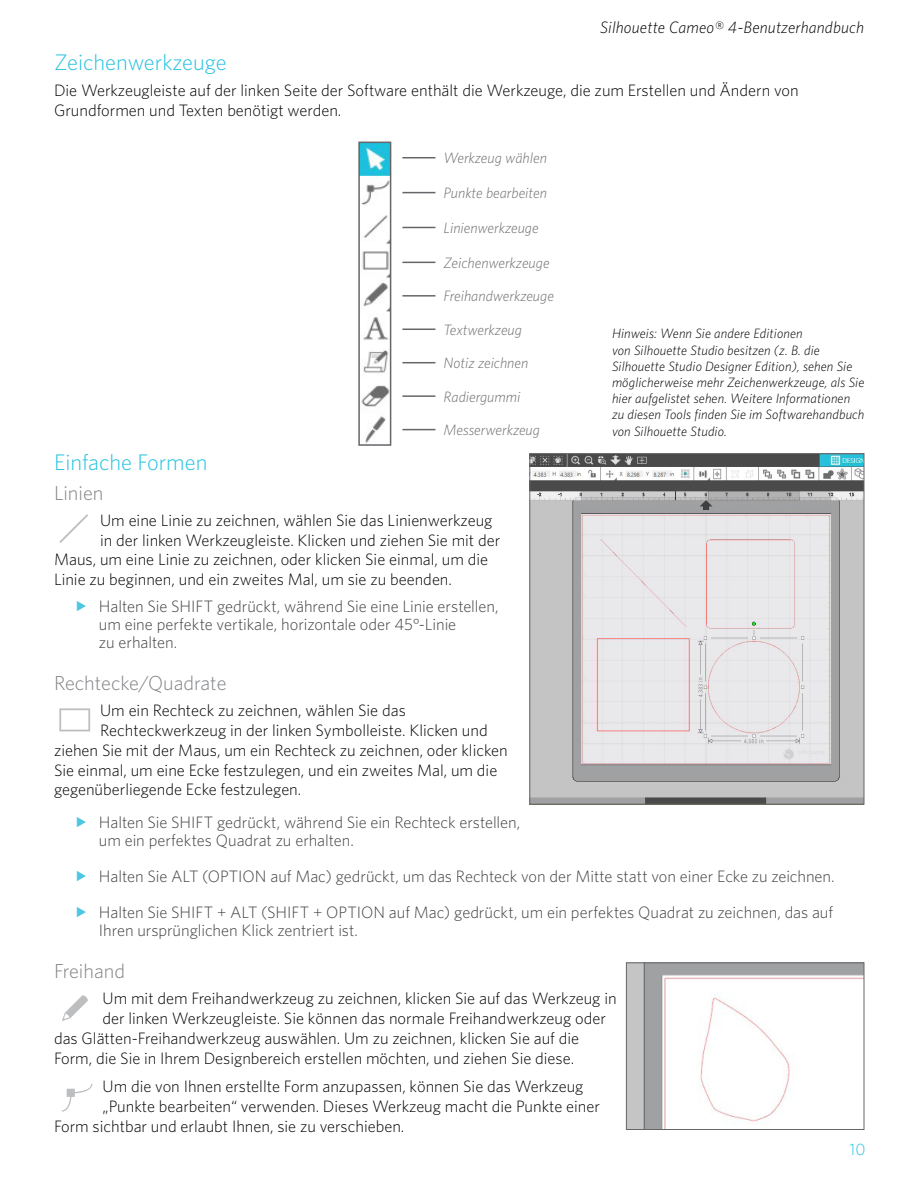
<style>
.page{position:relative;width:918px;height:1188px;background:#fff}
.page>*{position:absolute;margin:0;border:0;box-sizing:border-box;transform-origin:0 0}
.t1{font:300 22.5px "Whitney";color:#25c1de}
.t2{font:300 20.25px "Whitney";color:#808285}
.t3{font:300 16.5px/19.8px "Whitney";color:#000}
.t4{font:300 16.5px/18px "Whitney";letter-spacing:-.005em;color:#414042}
.t5{font:italic 300 16.5px "Whitney";letter-spacing:.01em;color:#000}
.t6{font:300 16.5px "Whitney";color:#25c1de}
.t7{font:italic 300 15px "Whitney";color:#6d6e71}
.t8{font:italic 300 13.5px/16.2px "Whitney";letter-spacing:.01em;color:#000}
</style>
<div class="page">
<img style="left:361px;top:145px;width:27px;height:298px">
<div style="left:358px;top:142px;width:33px;height:304px;border:2px solid #65666a"></div>
<hr style="left:402px;top:157px;width:33px;height:1px;background:#65666a">
<hr style="left:402px;top:192px;width:33px;height:1px;background:#65666a">
<hr style="left:402px;top:227px;width:33px;height:1px;background:#65666a">
<hr style="left:402px;top:262px;width:33px;height:1px;background:#65666a">
<hr style="left:402px;top:295px;width:33px;height:2px;background:#65666a">
<hr style="left:402px;top:329px;width:33px;height:1px;background:#65666a">
<hr style="left:402px;top:362px;width:33px;height:1px;background:#65666a">
<hr style="left:402px;top:395px;width:33px;height:2px;background:#65666a">
<hr style="left:402px;top:429px;width:33px;height:1px;background:#65666a">
<img style="left:531px;top:455px;width:331px;height:348px">
<div style="left:529px;top:453px;width:335px;height:352px;border:1px solid #65666a"></div>
<svg style="left:59px;top:514px;width:29px;height:29px"></svg>
<svg style="left:59px;top:708px;width:31px;height:23px"></svg>
<img style="left:628px;top:964px;width:234px;height:164px">
<div style="left:626px;top:962px;width:238px;height:168px;border:1px solid #65666a"></div>
<svg style="left:62px;top:995px;width:26px;height:26px"></svg>
<svg style="left:62px;top:1084px;width:30px;height:28px"></svg>
<p class="t5" style="left:600px;top:18px;width:265px">Silhouette Cameo® 4-Benutzerhandbuch</p>
<h1 class="t1" style="left:54px;top:49px;width:174px">Zeichenwerkzeuge</h1>
<p class="t3" style="left:54px;top:80px;width:746px">Die Werkzeugleiste auf der linken Seite der Software enthält die Werkzeuge, die zum Erstellen und Ändern von<br>Grundformen und Texten benötigt werden.</p>
<p class="t7" style="left:444px;top:149px;width:105px">Werkzeug wählen</p>
<p class="t7" style="left:444px;top:184px;width:105px">Punkte bearbeiten</p>
<p class="t7" style="left:444px;top:219px;width:97px">Linienwerkzeuge</p>
<p class="t7" style="left:444px;top:254px;width:108px">Zeichenwerkzeuge</p>
<p class="t7" style="left:444px;top:287px;width:112px">Freihandwerkzeuge</p>
<p class="t7" style="left:444px;top:321px;width:80px">Textwerkzeug</p>
<p class="t7" style="left:444px;top:354px;width:86px">Notiz zeichnen</p>
<p class="t7" style="left:444px;top:388px;width:78px">Radiergummi</p>
<p class="t7" style="left:444px;top:421px;width:98px">Messerwerkzeug</p>
<p class="t8" style="left:612px;top:325px;width:254px">Hinweis: Wenn Sie andere Editionen<br>von Silhouette Studio besitzen (z. B. die Silhouette Studio Designer Edition), sehen Sie möglicherweise mehr Zeichenwerkzeuge, als Sie hier aufgelistet sehen. Weitere Informationen zu diesen Tools finden Sie im Softwarehandbuch von Silhouette Studio.</p>
<h1 class="t1" style="left:54px;top:449px;width:155px">Einfache Formen</h1>
<p class="t2" style="left:54px;top:481px;width:51px">Linien</p>
<p class="t3" style="left:100px;top:510px;width:394px">Um eine Linie zu zeichnen, wählen Sie das Linienwerkzeug</p>
<p class="t3" style="left:100px;top:530px;width:402px">in der linken Werkzeugleiste. Klicken und ziehen Sie mit der</p>
<p class="t3" style="left:54px;top:549px;width:436px">Maus, um eine Linie zu zeichnen, oder klicken Sie einmal, um die</p>
<p class="t3" style="left:54px;top:569px;width:400px">Linie zu beginnen, und ein zweites Mal, um sie zu beenden.</p>
<p class="t4" style="left:99px;top:597px;width:401px">Halten Sie SHIFT gedrückt, während Sie eine Linie erstellen, um eine perfekte vertikale, horizontale oder 45°-Linie<br>zu erhalten.</p>
<p class="t2" style="left:54px;top:672px;width:174px">Rechtecke/Quadrate</p>
<p class="t3" style="left:100px;top:700px;width:307px">Um ein Rechteck zu zeichnen, wählen Sie das</p>
<p class="t3" style="left:100px;top:720px;width:389px">Rechteckwerkzeug in der linken Symbolleiste. Klicken und</p>
<p class="t3" style="left:54px;top:740px;width:455px">ziehen Sie mit der Maus, um ein Rechteck zu zeichnen, oder klicken</p>
<p class="t3" style="left:54px;top:760px;width:445px">Sie einmal, um eine Ecke festzulegen, und ein zweites Mal, um die</p>
<p class="t3" style="left:54px;top:779px;width:249px">gegenüberliegende Ecke festzulegen.</p>
<p class="t4" style="left:99px;top:813px;width:423px">Halten Sie SHIFT gedrückt, während Sie ein Rechteck erstellen, um ein perfektes Quadrat zu erhalten.</p>
<p class="t4" style="left:99px;top:858px;width:737px;line-height:36px">Halten Sie ALT (OPTION auf Mac) gedrückt, um das Rechteck von der Mitte statt von einer Ecke zu zeichnen.<br>Halten Sie SHIFT + ALT (SHIFT + OPTION auf Mac) gedrückt, um ein perfektes Quadrat zu zeichnen, das auf</p>
<p class="t4" style="left:99px;top:921px;width:261px">Ihren ursprünglichen Klick zentriert ist.</p>
<p class="t2" style="left:54px;top:960px;width:72px">Freihand</p>
<p class="t3" style="left:103px;top:988px;width:516px">Um mit dem Freihandwerkzeug zu zeichnen, klicken Sie auf das Werkzeug in</p>
<p class="t3" style="left:103px;top:1008px;width:505px">der linken Werkzeugleiste. Sie können das normale Freihandwerkzeug oder</p>
<p class="t3" style="left:54px;top:1028px;width:527px">das Glätten-Freihandwerkzeug auswählen. Um zu zeichnen, klicken Sie auf die</p>
<p class="t3" style="left:54px;top:1048px;width:522px">Form, die Sie in Ihrem Designbereich erstellen möchten, und ziehen Sie diese.</p>
<p class="t3" style="left:103px;top:1076px;width:482px">Um die von Ihnen erstellte Form anzupassen, können Sie das Werkzeug</p>
<p class="t3" style="left:103px;top:1096px;width:499px">„Punkte bearbeiten“ verwenden. Dieses Werkzeug macht die Punkte einer</p>
<p class="t3" style="left:54px;top:1116px;width:352px">Form sichtbar und erlaubt Ihnen, sie zu verschieben.</p>
<p class="t6" style="left:850px;top:1139px;width:17px">10</p>
</div>
